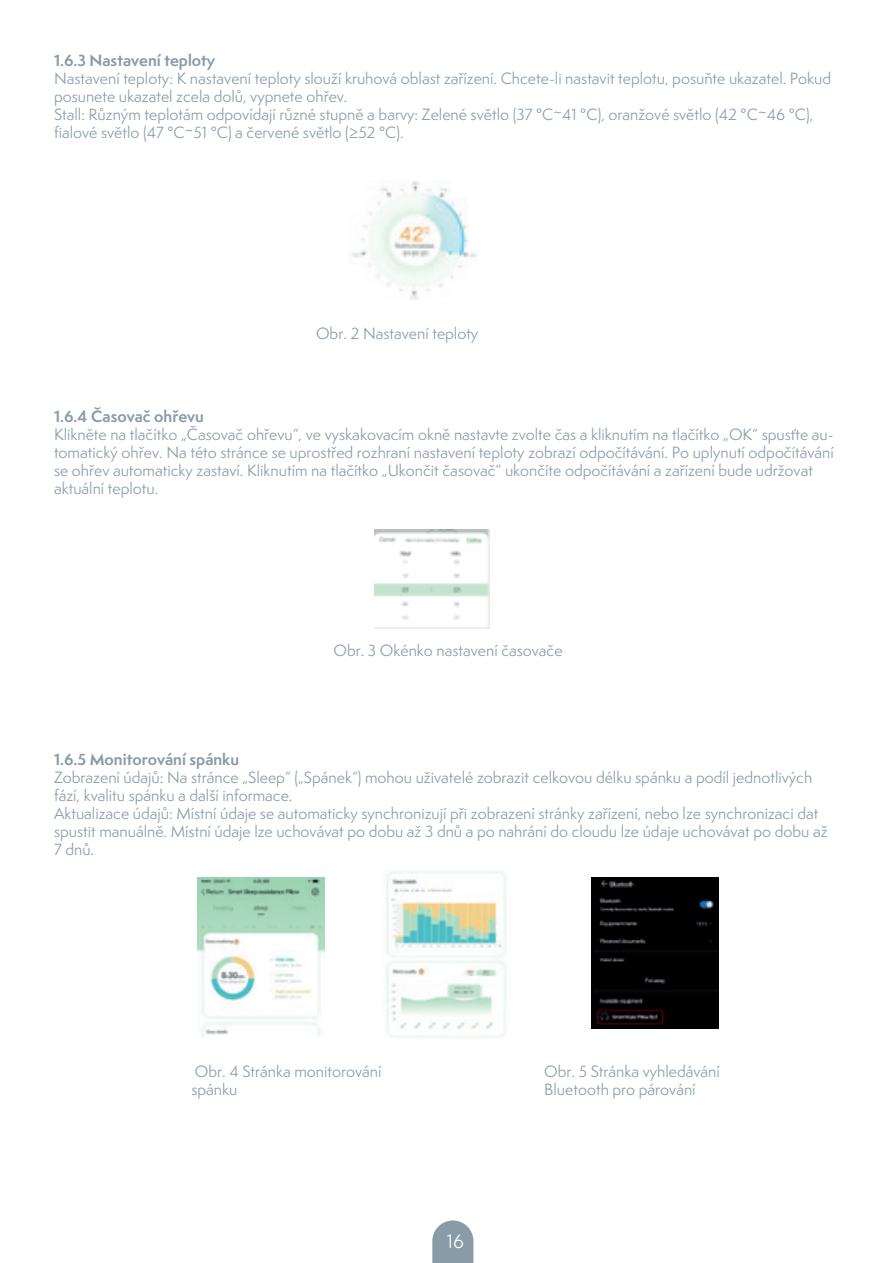
<style>
.page{position:relative;width:893px;height:1263px;background:#fff}
.page>*{position:absolute;margin:0;border:0;box-sizing:border-box;transform-origin:0 0}
.t1{font:18px "Semplicita Pro";color:#fff}
.t2{font:15px/18px "Semplicita Pro";color:#8a9ba8}
.t3{font:700 15px "Semplicita Pro";color:#8a9ba8}
</style>
<div class="page">
<svg style="left:432px;top:1220px;width:41px;height:43px;background:#97a6b2"></svg>
<img style="left:352px;top:180px;width:125px;height:120px">
<img style="left:375px;top:529px;width:115px;height:99px">
<img style="left:197px;top:877px;width:128px;height:159px">
<img style="left:386px;top:871px;width:121px;height:167px">
<img style="left:591px;top:877px;width:128px;height:152px">
<p class="t3" style="left:54px;top:49px;width:163px">1.6.3 Nastavení teploty</p>
<p class="t2" style="left:54px;top:69px;width:779px">Nastavení teploty: K nastavení teploty slouží kruhová oblast zařízení. Chcete-li nastavit teplotu, posuňte ukazatel. Pokud posunete ukazatel zcela dolů, vypnete ohřev.<br>Stall: Různým teplotám odpovídají různé stupně a barvy: Zelené světlo (37 °C~41 °C), oranžové světlo (42 °C~46 °C), fialové světlo (47 °C~51 °C) a červené světlo (≥52 °C).</p>
<p class="t2" style="left:316px;top:325px;width:164px">Obr. 2 Nastavení teploty</p>
<p class="t3" style="left:54px;top:405px;width:151px">1.6.4 Časovač ohřevu</p>
<p class="t2" style="left:54px;top:425px;width:781px">Klikněte na tlačítko „Časovač ohřevu“, ve vyskakovacím okně nastavte zvolte čas a kliknutím na tlačítko „OK“ spusťte au&shy;tomatický ohřev. Na této stránce se uprostřed rozhraní nastavení teploty zobrazí odpočítávání. Po uplynutí odpočítávání se ohřev automaticky zastaví. Kliknutím na tlačítko „Ukončit časovač“ ukončíte odpočítávání a zařízení bude udržovat aktuální teplotu.</p>
<p class="t2" style="left:333px;top:641px;width:231px">Obr. 3 Okénko nastavení časovače</p>
<p class="t3" style="left:54px;top:748px;width:187px">1.6.5 Monitorování spánku</p>
<p class="t2" style="left:54px;top:768px;width:775px">Zobrazení údajů: Na stránce „Sleep“ („Spánek“) mohou uživatelé zobrazit celkovou délku spánku a podíl jednotlivých fází, kvalitu spánku a další informace.<br>Aktualizace údajů: Místní údaje se automaticky synchronizují při zobrazení stránky zařízení, nebo lze synchronizaci dat spustit manuálně. Místní údaje lze uchovávat po dobu až 3 dnů a po nahrání do cloudu lze údaje uchovávat po dobu až 7 dnů.</p>
<p class="t2" style="left:191px;top:1062px;width:192px">Obr. 4 Stránka monitorování spánku</p>
<p class="t2" style="left:544px;top:1062px;width:177px">Obr. 5 Stránka vyhledávání<br>Bluetooth pro párování</p>
<p class="t1" style="left:447px;top:1229px;width:19px">16</p>
</div>
